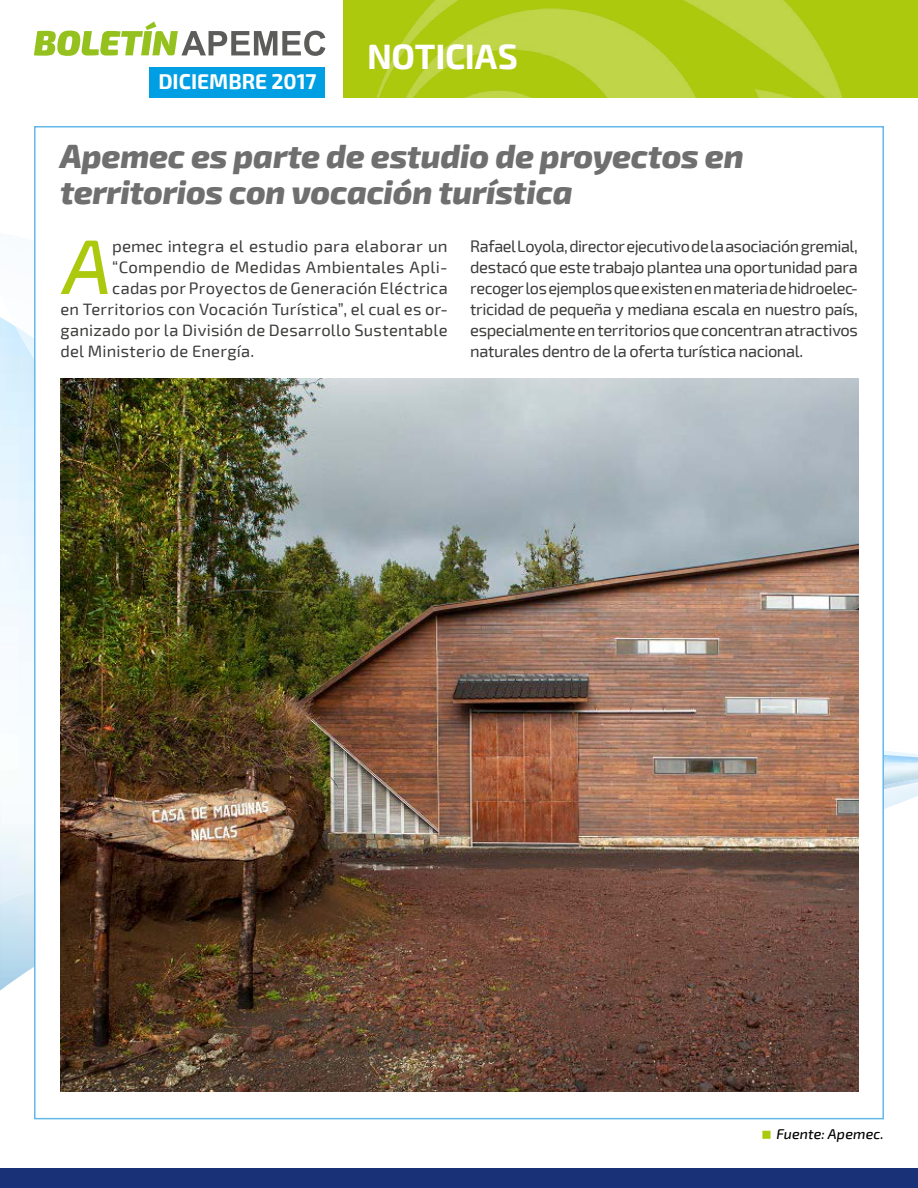
<style>
.page{position:relative;width:918px;height:1188px;background:#fff}
.page>*{position:absolute;margin:0;border:0;box-sizing:border-box;transform-origin:0 0}
.t1{font:italic 500 77.4px "Exo 2";color:#adc90e}
.t2{font:700 34.5px "Exo 2";letter-spacing:-.01em;color:#fff}
.t3{font:italic 800 33px/36px "Exo 2";letter-spacing:-.01em;color:#706f6f}
.t4{font:700 21px "Exo 2";color:#fff}
.t5{font:16.5px/21px "Exo 2";letter-spacing:.015em;color:#3c3c3b;text-align:justify}
.t6{font:italic 500 14.25px "Exo 2";letter-spacing:.01em;color:#000}
</style>
<div class="page">
<img style="left:0;top:929px;width:34px;height:62px">
<img style="left:0;top:317px;width:918px;height:612px">
<svg style="left:34px;top:22px;width:291px;height:34px"></svg>
<div style="left:149px;top:67px;width:176px;height:31px;background:#009fe3"></div>
<div style="left:344px;top:0;width:574px;height:98px;background:#adc90e"></div>
<img style="left:376px;top:0;width:467px;height:98px">
<div style="left:34px;top:126px;width:850px;height:993px;background:#fff;border:2px solid #63b9e8"></div>
<div style="left:0;top:1168px;width:918px;height:20px;background:#183177"></div>
<img style="left:60px;top:378px;width:798px;height:714px">
<p class="t4" style="left:158px;top:69px;width:160px">DICIEMBRE 2017</p>
<h2 class="t2" style="left:367px;top:36px;width:152px">NOTICIAS</h2>
<h3 class="t3" style="left:60px;top:139px;width:685px">Apemec es parte de estudio de proyectos en territorios con vocación turística</h3>
<h1 class="t1" style="left:63px;top:221px;width:50px">A</h1>
<p class="t5" style="left:112px;top:236px;width:337px">pemec integra el estudio para elaborar un</p>
<p class="t5" style="left:112px;top:257px;width:337px">“Compendio de Medidas Ambientales Apli-</p>
<p class="t5" style="left:112px;top:278px;width:337px">cadas por Proyectos de Generación Eléctrica</p>
<p class="t5" style="left:61px;top:299px;width:389px">en Territorios con Vocación Turística”, el cual es or-</p>
<p class="t5" style="left:61px;top:320px;width:389px">ganizado por la División de Desarrollo Sustentable</p>
<p class="t5" style="left:61px;top:341px;width:195px">del Ministerio de Energía.</p>
<p class="t5" style="left:470px;top:236px;width:389px">Rafael Loyola, director ejecutivo de la asociación gremial, destacó que este trabajo plantea una oportunidad para recoger los ejemplos que existen en materia de hidroelec&shy;tricidad de pequeña y mediana escala en nuestro país, especialmente en territorios que concentran atractivos naturales dentro de la oferta turística nacional.</p>
<p class="t6" style="left:776px;top:1126px;width:109px">Fuente: Apemec.</p>
</div>
